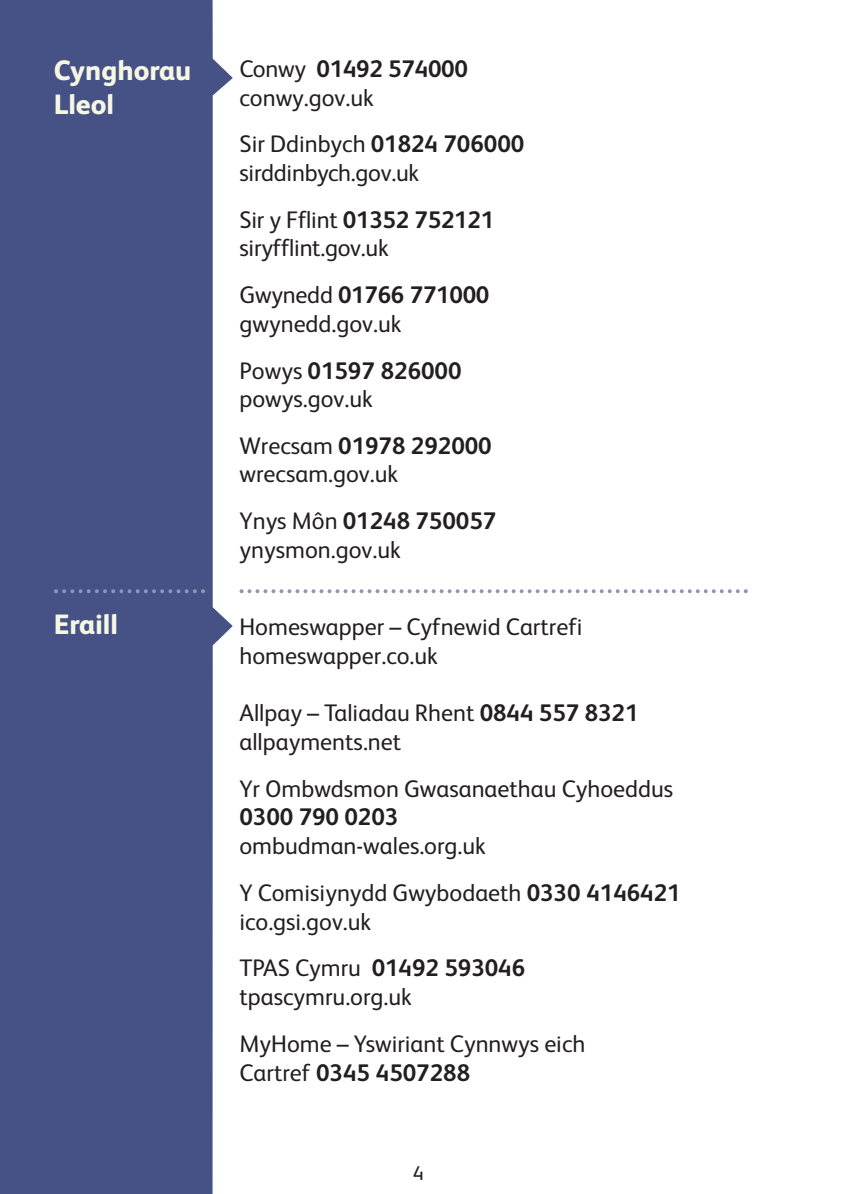
<style>
.page{position:relative;width:849px;height:1194px;background:#fff}
.page>*{position:absolute;margin:0;border:0;box-sizing:border-box;transform-origin:0 0}
.t1{font:800 28px/33.6px "FS Albert";color:#f6f7e3}
.t2{font:24px/28.6px "FS Albert";color:#231f20}
.t3{font:700 24px "FS Albert";color:#231f20}
.t4{font:20px "FS Albert";color:#231f20}
.s1{font-weight:700}
.s2{font-weight:400}
</style>
<div class="page">
<svg style="left:0;top:0;width:233px;height:1194px;background:#55608f"></svg>
<svg style="left:239px;top:589px;width:508px;height:4px"></svg>
<svg style="left:54px;top:589px;width:151px;height:4px"></svg>
<p class="t1" style="left:54px;top:56px;width:139px">Cynghorau<br>Lleol</p>
<p class="t1" style="left:54px;top:610px;width:66px">Eraill</p>
<p class="t2" style="left:239px;top:57px;width:230px">Conwy <span class="s1">01492 574000 </span>conwy.gov.uk</p>
<p class="t2" style="left:239px;top:132px;width:286px">Sir Ddinbych <span class="s1">01824 706000 </span>sirddinbych.gov.uk</p>
<p class="t2" style="left:239px;top:208px;width:256px">Sir y Fflint <span class="s1">01352 752121 </span>siryfflint.gov.uk</p>
<p class="t2" style="left:239px;top:283px;width:251px">Gwynedd <span class="s1">01766 771000 </span>gwynedd.gov.uk</p>
<p class="t2" style="left:239px;top:359px;width:223px">Powys <span class="s1">01597 826000 </span>powys.gov.uk</p>
<p class="t2" style="left:239px;top:434px;width:254px">Wrecsam <span class="s1">01978 292000 </span>wrecsam.gov.uk</p>
<p class="t2" style="left:239px;top:509px;width:258px">Ynys Môn <span class="s1">01248 750057 </span>ynysmon.gov.uk</p>
<p class="t2" style="left:239px;top:615px;width:344px">Homeswapper – Cyfnewid Cartrefi homeswapper.co.uk</p>
<p class="t2" style="left:239px;top:701px;width:400px">Allpay – Taliadau Rhent <span class="s1">0844 557 8321 </span>allpayments.net</p>
<p class="t2" style="left:239px;top:777px;width:435px">Yr Ombwdsmon Gwasanaethau Cyhoeddus</p>
<p class="t3" style="left:239px;top:809px;width:160px">0300 790 0203</p>
<p class="t2" style="left:239px;top:825px;width:442px;line-height:46.8px">ombudman-wales.org.uk<br>Y Comisiynydd Gwybodaeth <span class="s1">0330 4146421</span></p>
<p class="t2" style="left:239px;top:900px;width:287px;line-height:46.8px">ico.gsi.gov.uk<br>TPAS Cymru <span class="s1">01492 593046</span></p>
<p class="t2" style="left:239px;top:976px;width:347px;line-height:46.8px">tpascymru.org.uk<br>MyHome – Yswiriant Cynnwys eich</p>
<p class="t3" style="left:239px;top:1059px;width:232px"><span class="s2">Cartref</span> 0345 4507288</p>
<p class="t4" style="left:412px;top:1166px;width:12px">4</p>
</div>
